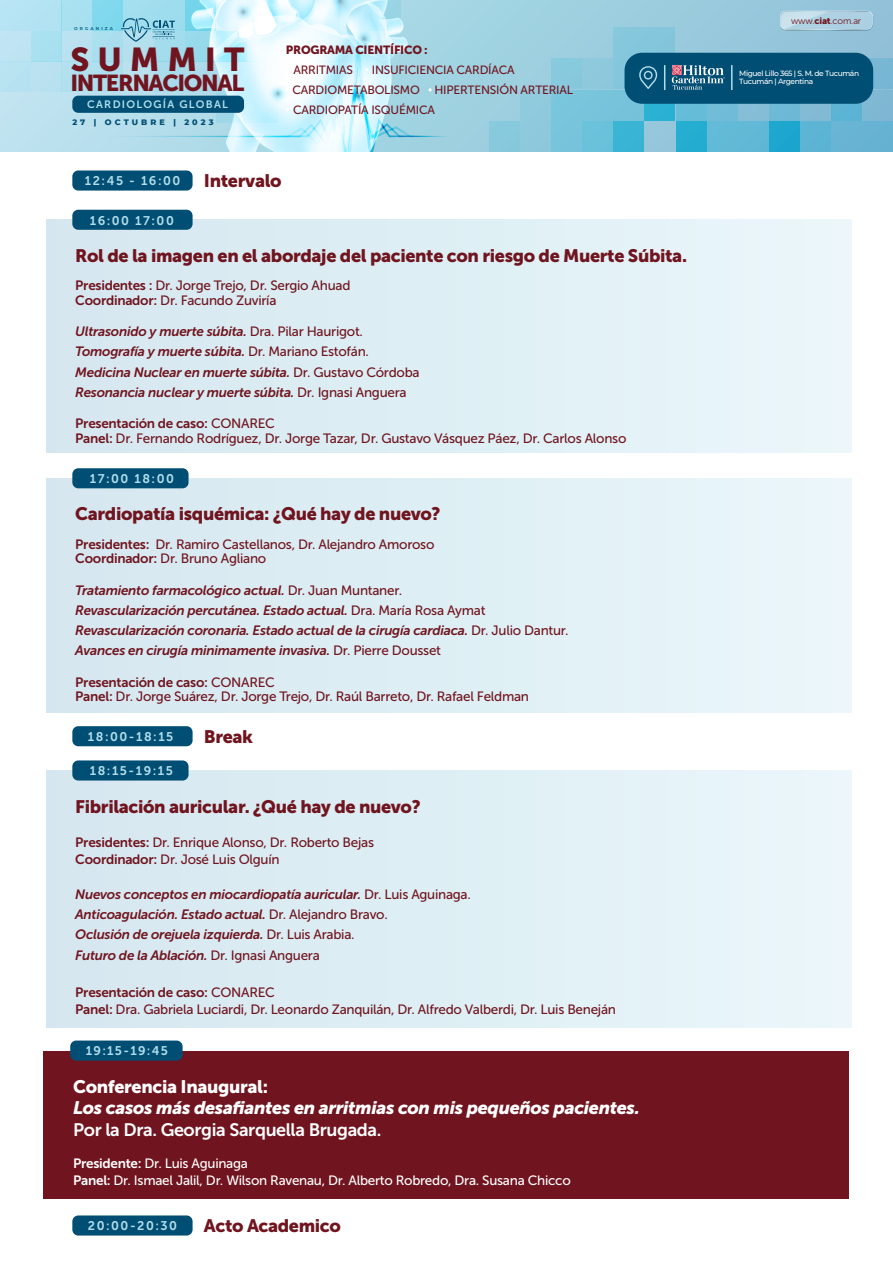
<style>
.page{position:relative;width:893px;height:1263px;background:#fff}
.page>*{position:absolute;margin:0;border:0;box-sizing:border-box;transform-origin:0 0}
.t1{font:32.85px "Museo Sans 900";letter-spacing:.24em;color:#70151f}
.t2{font:22.95px "Museo Sans 900";letter-spacing:-.06em;color:#70151f}
.t3{font:18px "Museo Sans 900";letter-spacing:-.02em;color:#70151f}
.t4{font:italic 18px "Museo Sans 900";letter-spacing:-.02em;color:#fff}
.t5{font:18px "Museo Sans 700";letter-spacing:-.02em;color:#fff}
.t6{font:18px "Museo Sans 900";letter-spacing:-.02em;color:#fff}
.t7{font:italic 13.5px/20.2px "Museo Sans 700";letter-spacing:-.02em;color:#70151f}
.t8{font:13.5px/14.2px "Museo Sans 500";letter-spacing:-.02em;color:#70151f}
.t9{font:13.5px/16.2px "Museo Sans 500";letter-spacing:-.02em;color:#fff}
.t10{font:13.5px "Museo Sans 700";letter-spacing:-.02em;color:#70151f}
.t11{font:12.6px "Museo Sans 700";letter-spacing:.12em;color:#b2deeb}
.t12{font:12px/20.1px "Museo Sans 500";letter-spacing:-.02em;color:#70151f}
.t13{font:11.85px "Museo Sans 900";letter-spacing:-.02em;color:#70151f}
.t14{font:10.65px "Museo Sans 700";letter-spacing:.12em;color:#b2deeb}
.t15{font:9.15px "Museo Sans 300";letter-spacing:-.02em;color:#70151f}
.t16{font:800 8.1px "Montserrat";letter-spacing:.38em;color:#004e73}
.t17{font:500 7.5px/8.1px "Montserrat";letter-spacing:-.05em;color:#fff}
.t18{font:600 4.2px "Montserrat";letter-spacing:.5em;color:#004e73}
.s1{font-family:"Museo Sans 700"}
.s2{font-family:"Museo Sans 500";font-style:normal}
.s3{font-family:"Museo Sans 500"}
.s4{font-family:"Museo Sans 900"}
</style>
<div class="page">
<svg style="left:1px;top:0;width:892px;height:151px;background:#9ecfe0"></svg>
<div style="left:800px;top:90px;width:31px;height:30px;background:#82bad5"></div>
<div style="left:800px;top:121px;width:31px;height:30px;background:#5bb4d4"></div>
<div style="left:831px;top:90px;width:31px;height:30px;background:#5bb4d4"></div>
<div style="left:831px;top:121px;width:31px;height:30px;background:#68b4d3"></div>
<div style="left:862px;top:59px;width:31px;height:30px;background:#77b7d4"></div>
<div style="left:862px;top:90px;width:31px;height:30px;background:#7fb8d3"></div>
<div style="left:862px;top:121px;width:31px;height:30px;background:#66b2d3"></div>
<div style="left:582px;top:59px;width:31px;height:30px;background:#8ec8dc"></div>
<div style="left:582px;top:90px;width:31px;height:30px;background:#78c4db"></div>
<div style="left:582px;top:121px;width:31px;height:30px;background:#69c1db"></div>
<div style="left:614px;top:28px;width:30px;height:30px;background:#85c7dc"></div>
<div style="left:614px;top:59px;width:30px;height:30px;background:#84c6dc"></div>
<div style="left:614px;top:90px;width:30px;height:30px;background:#75c2db"></div>
<div style="left:614px;top:121px;width:30px;height:30px;background:#3ab4d4"></div>
<div style="left:645px;top:28px;width:30px;height:30px;background:#84c6db"></div>
<div style="left:645px;top:90px;width:30px;height:30px;background:#2ab1d3"></div>
<div style="left:676px;top:90px;width:30px;height:30px;background:#64bdd8"></div>
<div style="left:676px;top:121px;width:30px;height:30px;background:#23aed0"></div>
<div style="left:707px;top:90px;width:30px;height:30px;background:#70bcd8"></div>
<div style="left:707px;top:121px;width:30px;height:30px;background:#61bad7"></div>
<div style="left:738px;top:90px;width:30px;height:30px;background:#85bed6"></div>
<div style="left:738px;top:121px;width:30px;height:30px;background:#60b8d6"></div>
<div style="left:769px;top:90px;width:31px;height:30px;background:#6db9d6"></div>
<div style="left:769px;top:121px;width:31px;height:30px;background:#1da7ce"></div>
<div style="left:551px;top:59px;width:31px;height:30px;background:#87c9dd"></div>
<div style="left:551px;top:90px;width:31px;height:30px;background:#79c5dc"></div>
<div style="left:551px;top:121px;width:31px;height:30px;background:#78c4db"></div>
<div style="left:520px;top:90px;width:31px;height:30px;background:#8fcadd"></div>
<div style="left:520px;top:121px;width:31px;height:30px;background:#8ec8dc"></div>
<div style="left:489px;top:121px;width:31px;height:30px;background:#87c9dd"></div>
<div style="left:93px;top:62px;width:30px;height:30px;background:#afdeee"></div>
<div style="left:93px;top:31px;width:30px;height:30px;background:#abe0ef"></div>
<div style="left:93px;top:0;width:30px;height:30px;background:#82d9ee"></div>
<div style="left:62px;top:62px;width:30px;height:30px;background:#b1dfee"></div>
<div style="left:62px;top:31px;width:30px;height:30px;background:#b9e1f0"></div>
<div style="left:62px;top:0;width:30px;height:30px;background:#aedceb"></div>
<div style="left:31px;top:62px;width:30px;height:30px;background:#b9e1f0"></div>
<div style="left:31px;top:31px;width:30px;height:30px;background:#aedceb"></div>
<div style="left:31px;top:0;width:30px;height:30px;background:#b3e3f3"></div>
<div style="left:0;top:62px;width:30px;height:30px;background:#b8e3f1"></div>
<div style="left:0;top:31px;width:30px;height:30px;background:#bfe4f3"></div>
<div style="left:0;top:0;width:30px;height:30px;background:#b7e4f4"></div>
<div style="left:624px;top:53px;width:249px;height:51px;background:#004e73;border-radius:18px"></div>
<svg style="left:672px;top:65px;width:53px;height:25px"></svg>
<svg style="left:639px;top:66px;width:18px;height:23px"></svg>
<hr style="left:731px;top:65px;width:2px;height:25px;background:#b2deeb">
<svg style="left:664px;top:65px;width:1px;height:25px"></svg>
<svg style="left:780px;top:11px;width:93px;height:19px;background:#b4d4e3"></svg>
<div style="left:72px;top:96px;width:172px;height:17px;background:#004e73;border-radius:6px"></div>
<svg style="left:94px;top:0;width:356px;height:151px"></svg>
<div style="left:72px;top:170px;width:121px;height:21px;background:#004e73;border-radius:6px"></div>
<div style="left:46px;top:220px;width:805px;height:233px;background:#deeff4"></div>
<div style="left:72px;top:210px;width:121px;height:20px;background:#004e73;border-radius:6px"></div>
<div style="left:46px;top:478px;width:805px;height:234px;background:#deeff4"></div>
<div style="left:72px;top:468px;width:117px;height:20px;background:#004e73;border-radius:6px"></div>
<div style="left:46px;top:770px;width:805px;height:257px;background:#deeff4"></div>
<div style="left:72px;top:760px;width:117px;height:20px;background:#004e73;border-radius:6px"></div>
<div style="left:44px;top:1050px;width:805px;height:148px;background:#70151f"></div>
<div style="left:70px;top:1040px;width:113px;height:21px;background:#004e73;border-radius:6px"></div>
<div style="left:72px;top:726px;width:121px;height:20px;background:#004e73;border-radius:6px"></div>
<div style="left:72px;top:1215px;width:121px;height:20px;background:#004e73;border-radius:6px"></div>
<p class="t18" style="left:74px;top:26px;width:40px">ORGANIZA</p>
<h1 class="t1" style="left:70px;top:41px;width:175px">SUMMIT</h1>
<h2 class="t2" style="left:70px;top:70px;width:175px">INTERNACIONAL</h2>
<p class="t14" style="left:87px;top:99px;width:142px">CARDIOLOGÍA GLOBAL</p>
<p class="t16" style="left:72px;top:117px;width:143px">27 | OCTUBRE | 2023</p>
<p class="t13" style="left:286px;top:43px;width:143px">PROGRAMA CIENTÍFICO :</p>
<p class="t12" style="left:294px;top:60px;width:61px">ARRITMIAS</p>
<p class="t12" style="left:293px;top:59px;width:282px;text-indent:79px">INSUFICIENCIA CARDÍACA<br>CARDIOMETABOLISMO HIPERTENSIÓN ARTERIAL<br>CARDIOPATÍA ISQUÉMICA</p>
<p class="t11" style="left:85px;top:174px;width:97px">12:45 - 16:00</p>
<h3 class="t3" style="left:204px;top:171px;width:79px">Intervalo</h3>
<p class="t11" style="left:90px;top:213px;width:86px">16:00 17:00</p>
<h3 class="t3" style="left:75px;top:245px;width:613px">Rol de la imagen en el abordaje del paciente con riesgo de Muerte Súbita.</h3>
<p class="t8" style="left:75px;top:279px;width:277px"><span class="s1">Presidentes :</span> Dr. Jorge Trejo, Dr. Sergio Ahuad<br><span class="s1">Coordinador:</span> Dr. Facundo Zuviría</p>
<p class="t7" style="left:75px;top:321px;width:346px">Ultrasonido y muerte súbita. <span class="s2">Dra. Pilar Haurigot.<br></span>Tomografía y muerte súbita. <span class="s2">Dr. Mariano Estofán.<br></span>Medicina Nuclear en muerte súbita. <span class="s2">Dr. Gustavo Córdoba </span>Resonancia nuclear y muerte súbita. <span class="s2">Dr. Ignasi Anguera</span></p>
<p class="t10" style="left:75px;top:416px;width:201px">Presentación de caso: <span class="s3">CONAREC</span></p>
<p class="t8" style="left:75px;top:431px;width:553px"><span class="s1">Panel:</span> Dr. Fernando Rodríguez, Dr. Jorge Tazar, Dr. Gustavo Vásquez Páez, Dr. Carlos Alonso</p>
<p class="t11" style="left:90px;top:472px;width:86px">17:00 18:00</p>
<h3 class="t3" style="left:75px;top:504px;width:367px">Cardiopatía isquémica: ¿Qué hay de nuevo?</h3>
<p class="t8" style="left:75px;top:537px;width:361px"><span class="s1">Presidentes:</span> Dr. Ramiro Castellanos, Dr. Alejandro Amoroso<br><span class="s1">Coordinador:</span> Dr. Bruno Agliano</p>
<p class="t7" style="left:75px;top:580px;width:495px">Tratamiento farmacológico actual. <span class="s2">Dr. Juan Muntaner.<br></span>Revascularización percutánea. Estado actual. <span class="s2">Dra. María Rosa Aymat </span>Revascularización coronaria. Estado actual de la cirugía cardiaca. <span class="s2">Dr. Julio Dantur.<br></span>Avances en cirugía minimamente invasiva. <span class="s2">Dr. Pierre Dousset</span></p>
<p class="t10" style="left:75px;top:675px;width:201px">Presentación de caso: <span class="s3">CONAREC</span></p>
<p class="t8" style="left:75px;top:689px;width:455px"><span class="s1">Panel:</span> Dr. Jorge Suárez, Dr. Jorge Trejo, Dr. Raúl Barreto, Dr. Rafael Feldman</p>
<p class="t11" style="left:88px;top:730px;width:87px">18:00-18:15</p>
<h3 class="t3" style="left:204px;top:726px;width:51px">Break</h3>
<p class="t11" style="left:90px;top:764px;width:85px">18:15-19:15</p>
<h3 class="t3" style="left:75px;top:796px;width:347px">Fibrilación auricular. ¿Qué hay de nuevo?</h3>
<p class="t8" style="left:75px;top:834px;width:300px;line-height:17.2px"><span class="s1">Presidentes:</span> Dr. Enrique Alonso, Dr. Roberto Bejas<br><span class="s1">Coordinador:</span> Dr. José Luis Olguín</p>
<p class="t7" style="left:75px;top:884px;width:397px">Nuevos conceptos en miocardiopatía auricular. <span class="s2">Dr. Luis Aguinaga.<br></span>Anticoagulación. Estado actual. <span class="s2">Dr. Alejandro Bravo.<br></span>Oclusión de orejuela izquierda. <span class="s2">Dr. Luis Arabia.<br></span>Futuro de la Ablación. <span class="s2">Dr. Ignasi Anguera</span></p>
<p class="t10" style="left:75px;top:985px;width:201px">Presentación de caso: <span class="s3">CONAREC</span></p>
<p class="t8" style="left:75px;top:1002px;width:542px"><span class="s1">Panel:</span> Dra. Gabriela Luciardi, Dr. Leonardo Zanquilán, Dr. Alfredo Valberdi, Dr. Luis Beneján</p>
<p class="t11" style="left:86px;top:1044px;width:83px">19:15-19:45</p>
<h3 class="t6" style="left:73px;top:1076px;width:196px">Conferencia Inaugural:</h3>
<h3 class="t4" style="left:73px;top:1098px;width:568px">Los casos más desafiantes en arritmias con mis pequeños pacientes.</h3>
<h3 class="t5" style="left:73px;top:1120px;width:310px">Por la Dra. Georgia Sarquella Brugada.</h3>
<p class="t9" style="left:73px;top:1156px;width:499px"><span class="s1">Presidente:</span> Dr. Luis Aguinaga<br><span class="s1">Panel:</span> Dr. Ismael Jalil, Dr. Wilson Ravenau, Dr. Alberto Robredo, Dra. Susana Chicco</p>
<p class="t11" style="left:88px;top:1219px;width:91px">20:00-20:30</p>
<h3 class="t3" style="left:204px;top:1215px;width:139px">Acto Academico</h3>
<p class="t15" style="left:791px;top:16px;width:72px">www.<span class="s4">ciat</span>.com.ar</p>
<p class="t17" style="left:739px;top:69px;width:121px">Miguel Lillo 365 | S. M. de Tucumán<br>Tucumán | Argentina</p>
</div>
